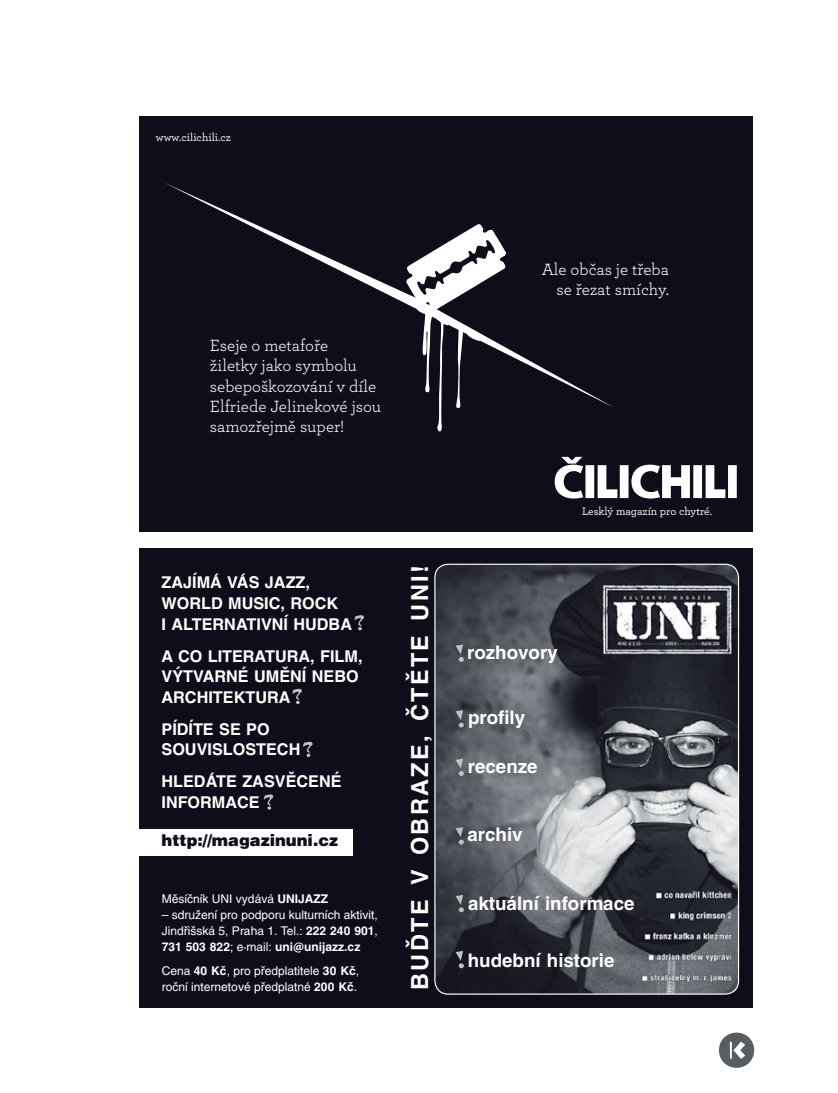
<style>
.page{position:relative;width:838px;height:1093px;background:#fff}
.page>*{position:absolute;margin:0;border:0;box-sizing:border-box;transform-origin:0 0}
.t1{font:700 23.55px "Switzerland CE";letter-spacing:.1em;color:#fff}
.t2{font:700 18.75px "Switzerland CE";color:#fff}
.t3{font:17.1px/20.5px "Archer";color:#fff;text-align:right}
.t4{font:700 16.2px/20.7px "Switzerland CE";color:#fff}
.t5{font:16.2px "Switzerland CE Black";color:#0d0e19}
.t6{font:12px/16px "Switzerland CE";color:#fff;text-align:justify}
.t7{font:500 11.4px "Archer";color:#fff}
.s1{font-weight:700}
.s2{font-family:"Dynamo LCE";font-weight:600}
.s3{font-family:"Myriad Pro";font-weight:700;font-size:14.4px}
</style>
<div class="page">
<div style="left:140px;top:116px;width:613px;height:415px;background:#0d0e19"></div>
<svg style="left:165px;top:183px;width:449px;height:225px"></svg>
<svg style="left:554px;top:457px;width:182px;height:41px"></svg>
<svg style="left:406px;top:223px;width:100px;height:208px"></svg>
<div style="left:140px;top:548px;width:613px;height:460px;background:#0d0e19"></div>
<img style="left:435px;top:564px;width:303px;height:430px">
<div style="left:434px;top:564px;width:305px;height:430px;border:1px solid #fff;border-radius:13px"></div>
<div style="left:140px;top:829px;width:213px;height:26px;background:#fff"></div>
<svg style="left:455px;top:895px;width:9px;height:17px"></svg>
<svg style="left:455px;top:644px;width:9px;height:18px"></svg>
<svg style="left:455px;top:710px;width:9px;height:17px"></svg>
<svg style="left:455px;top:951px;width:9px;height:17px"></svg>
<svg style="left:455px;top:759px;width:9px;height:17px"></svg>
<svg style="left:455px;top:827px;width:9px;height:17px"></svg>
<svg style="left:354px;top:615px;width:10px;height:15px"></svg>
<svg style="left:292px;top:688px;width:10px;height:16px"></svg>
<svg style="left:303px;top:741px;width:10px;height:16px"></svg>
<svg style="left:263px;top:794px;width:11px;height:16px"></svg>
<svg style="left:719px;top:1032px;width:35px;height:36px"></svg>
<p class="t7" style="left:156px;top:129px;width:77px">www.cilichili.cz</p>
<p class="t3" style="left:210px;top:334px;width:173px;text-align:left">Eseje o metafoře<br>žiletky jako symbolu sebepoškozování v díle<br>Elfriede Jelinekové jsou samozřejmě super!</p>
<p class="t4" style="left:161px;top:572px;width:192px">ZAJÍMÁ VÁS JAZZ,<br>WORLD MUSIC, ROCK<br>I ALTERNATIVNÍ HUDBA</p>
<p class="t4" style="left:161px;top:645px;width:202px">A CO LITERATURA, FILM,<br>VÝTVARNÉ UMĚNÍ NEBO<br>ARCHITEKTURA</p>
<p class="t4" style="left:161px;top:718px;width:140px">PÍDÍTE SE PO<br>SOUVISLOSTECH</p>
<p class="t4" style="left:161px;top:770px;width:182px">HLEDÁTE ZASVĚCENÉ<br>INFORMACE</p>
<p class="t5" style="left:161px;top:831px;width:178px">http://magazinuni.cz</p>
<p class="t6" style="left:162px;top:890px;width:168px">Měsíčník UNI vydává <span class="s1">UNIJAZZ</span></p>
<p class="t6" style="left:162px;top:906px;width:217px">– sdružení pro podporu kulturních aktivit, Jindřišská 5, Praha 1. Tel.: <span class="s1">222 240 901</span>, <span class="s1">731 503 822</span>; e<span class="s2">-</span>mail: <span class="s1">uni</span><span class="s3">@</span><span class="s1">unijazz.cz</span></p>
<p class="t6" style="left:162px;top:962px;width:199px">Cena <span class="s1">40 Kč</span>, pro předplatitele <span class="s1">30 Kč</span>, roční internetové předplatné <span class="s1">200 Kč</span>.</p>
<p class="t1" style="left:405px;top:990px;width:426px;rotate:-90deg">BUĎTE V OBRAZE, ČTĚTE UNI!</p>
<p class="t3" style="left:542px;top:258px;width:129px">Ale občas je třeba se řezat smíchy.</p>
<p class="t7" style="left:582px;top:503px;width:132px">Lesklý magazín pro chytré.</p>
<p class="t2" style="left:467px;top:641px;width:92px">rozhovory</p>
<p class="t2" style="left:468px;top:706px;width:59px">profily</p>
<p class="t2" style="left:468px;top:755px;width:71px">recenze</p>
<p class="t2" style="left:467px;top:823px;width:57px">archiv</p>
<p class="t2" style="left:468px;top:892px;width:168px">aktuální informace</p>
<p class="t2" style="left:468px;top:949px;width:148px">hudební historie</p>
</div>
